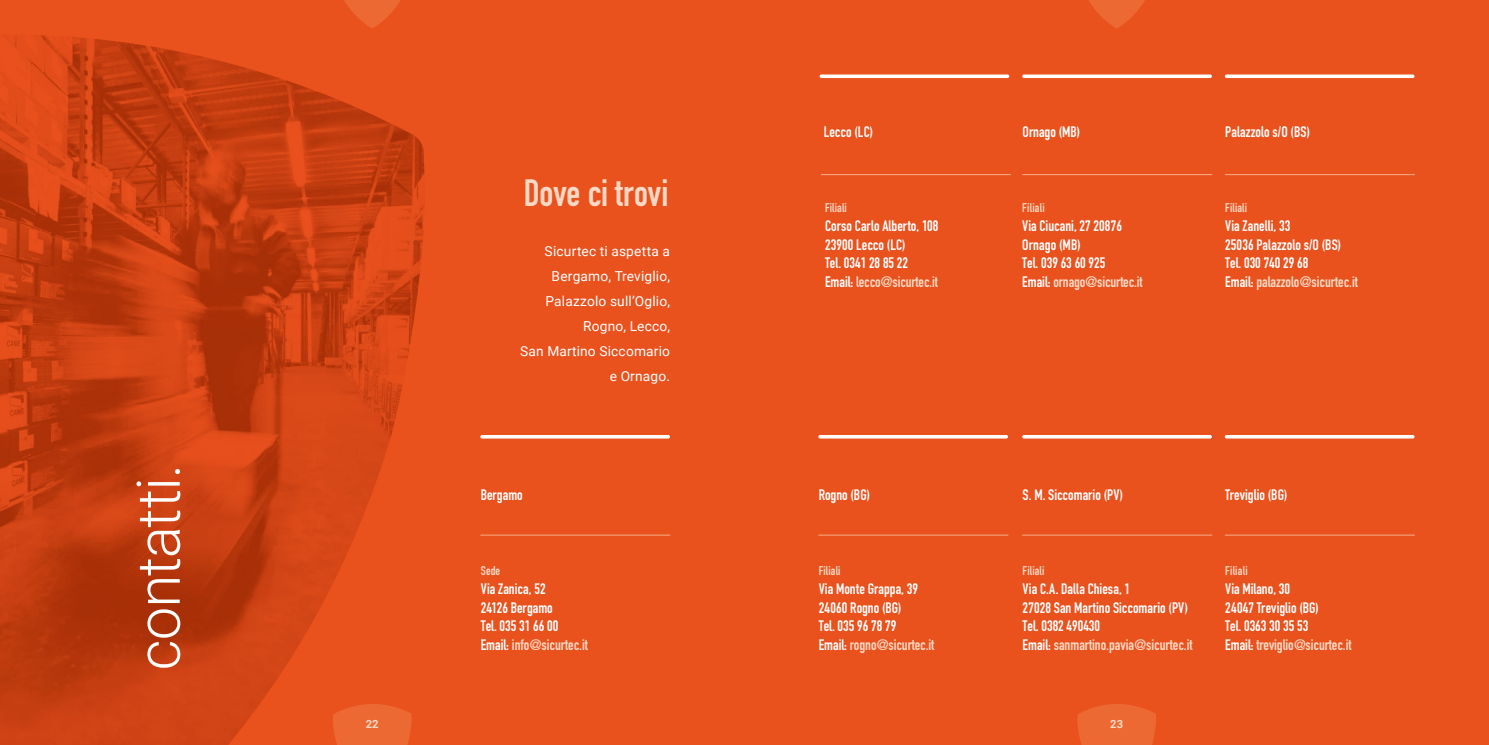
<style>
.page{position:relative;width:1489px;height:745px;background:#fff}
.page>*{position:absolute;margin:0;border:0;box-sizing:border-box;transform-origin:0 0}
.t1{font:300 60px "Roboto";letter-spacing:-.025em;color:#fff}
.t2{font:700 37.5px "DIN Condensed";color:#fcd9c4}
.t3{font:700 15px/18.8px "DIN Condensed";color:#fff}
.t4{font:13.75px/25px "Roboto";letter-spacing:.01em;color:#fff;text-align:right}
.t5{font:700 12.5px "DIN Condensed";letter-spacing:.02em;color:#fcd9c4}
.t6{font:700 11.25px "Roboto";color:#fcd9c4}
.s1{color:#fcd9c4}
.s2{font-style:inherit}
</style>
<div class="page">
<div style="left:0;top:0;width:1488px;height:744px;background:#e9511d"></div>
<svg style="left:1077px;top:704px;width:78px;height:40px;background:#ec6631"></svg>
<svg style="left:344px;top:0;width:56px;height:28px"></svg>
<svg style="left:1089px;top:0;width:56px;height:28px"></svg>
<hr style="left:480px;top:534px;width:190px;height:1px;background:#f7af89">
<svg style="left:480px;top:434px;width:190px;height:4px"></svg>
<img style="left:0;top:35px;width:424px;height:709px">
<hr style="left:818px;top:534px;width:189px;height:1px;background:#f7af89">
<hr style="left:1022px;top:534px;width:189px;height:1px;background:#f7af89">
<hr style="left:1022px;top:174px;width:189px;height:1px;background:#f7af89">
<hr style="left:1225px;top:534px;width:189px;height:1px;background:#f7af89">
<hr style="left:1225px;top:174px;width:189px;height:1px;background:#f7af89">
<svg style="left:818px;top:434px;width:189px;height:4px"></svg>
<svg style="left:1022px;top:434px;width:189px;height:4px"></svg>
<svg style="left:1022px;top:74px;width:189px;height:4px"></svg>
<svg style="left:1224px;top:434px;width:190px;height:4px"></svg>
<svg style="left:1224px;top:74px;width:190px;height:4px"></svg>
<svg style="left:819px;top:74px;width:190px;height:4px"></svg>
<hr style="left:821px;top:174px;width:189px;height:1px;background:#f7af89">
<h1 class="t1" style="left:116px;top:670px;width:208px;rotate:-90deg">contatti.</h1>
<h2 class="t2" style="left:524px;top:167px;width:146px">Dove ci trovi</h2>
<p class="t4" style="left:520px;top:238px;width:151px">Sicurtec ti aspetta a<br>Bergamo, Treviglio,<br>Palazzolo sull’Oglio,<br>Rogno, Lecco,<br>San Martino Siccomario e Ornago.</p>
<p class="t3" style="left:823px;top:122px;width:51px">Lecco (LC)</p>
<p class="t5" style="left:825px;top:199px;width:23px">Filiali</p>
<p class="t3" style="left:825px;top:216px;width:115px">Corso Carlo Alberto, 108<br>23900 Lecco (LC)<br>Tel. 0341 28 85 22<br>Email: <span class="s1">lecco@sicurtec.it</span></p>
<p class="t3" style="left:1022px;top:122px;width:59px">Ornago (MB)</p>
<p class="t5" style="left:1022px;top:199px;width:24px">Filiali</p>
<p class="t3" style="left:1022px;top:216px;width:122px">Via Ciucani, 27 20876<br>Ornago (MB)<br>Tel. 03<span class="s2">9 63 60 925<br></span>Email: <span class="s1">ornago@sicurtec.it</span></p>
<p class="t3" style="left:1225px;top:122px;width:86px">Palazzolo s/O (BS)</p>
<p class="t5" style="left:1225px;top:199px;width:23px">Filiali</p>
<p class="t3" style="left:1225px;top:216px;width:134px">Via Zanelli, 33<br>25036 Palazzolo s/O (BS)<br>Tel. 030 740 29 68<br>Email: <span class="s1">palazzolo@sicurtec.it</span></p>
<p class="t3" style="left:480px;top:485px;width:43px">Bergamo</p>
<p class="t3" style="left:818px;top:485px;width:53px">Rogno (BG)</p>
<p class="t3" style="left:1022px;top:485px;width:102px">S. M. Siccomario (PV)</p>
<p class="t3" style="left:1225px;top:485px;width:64px">Treviglio (BG)</p>
<p class="t5" style="left:480px;top:562px;width:21px">Sede</p>
<p class="t3" style="left:480px;top:578px;width:109px">Via Zanica, 52<br>24126 Bergamo<br>Tel. 035 31 66 00<br>Email: <span class="s1">info@sicurtec.it</span></p>
<p class="t5" style="left:818px;top:562px;width:23px">Filiali</p>
<p class="t3" style="left:818px;top:578px;width:117px">Via Monte Grappa, 39<br>24060 Rogno (BG)<br>Tel. 035 96 78 79<br>Email: <span class="s1">rogno@sicurtec.it</span></p>
<p class="t5" style="left:1022px;top:562px;width:23px">Filiali</p>
<p class="t3" style="left:1022px;top:578px;width:171px">Via C.A. Dalla Chiesa, 1<br>27028 San Martino Siccomario (PV)<br>Tel. 0382 490430<br>Email: <span class="s1">sanmartino.pavia@sicurtec.it</span></p>
<p class="t5" style="left:1225px;top:562px;width:24px">Filiali</p>
<p class="t3" style="left:1225px;top:578px;width:128px">Via Milano, 30<br>24047 Treviglio (BG)<br>Tel. 0363 30 35 53<br>Email: <span class="s1">treviglio@sicurtec.it</span></p>
<p class="t6" style="left:366px;top:715px;width:15px">22</p>
<p class="t6" style="left:1110px;top:715px;width:15px">23</p>
</div>
